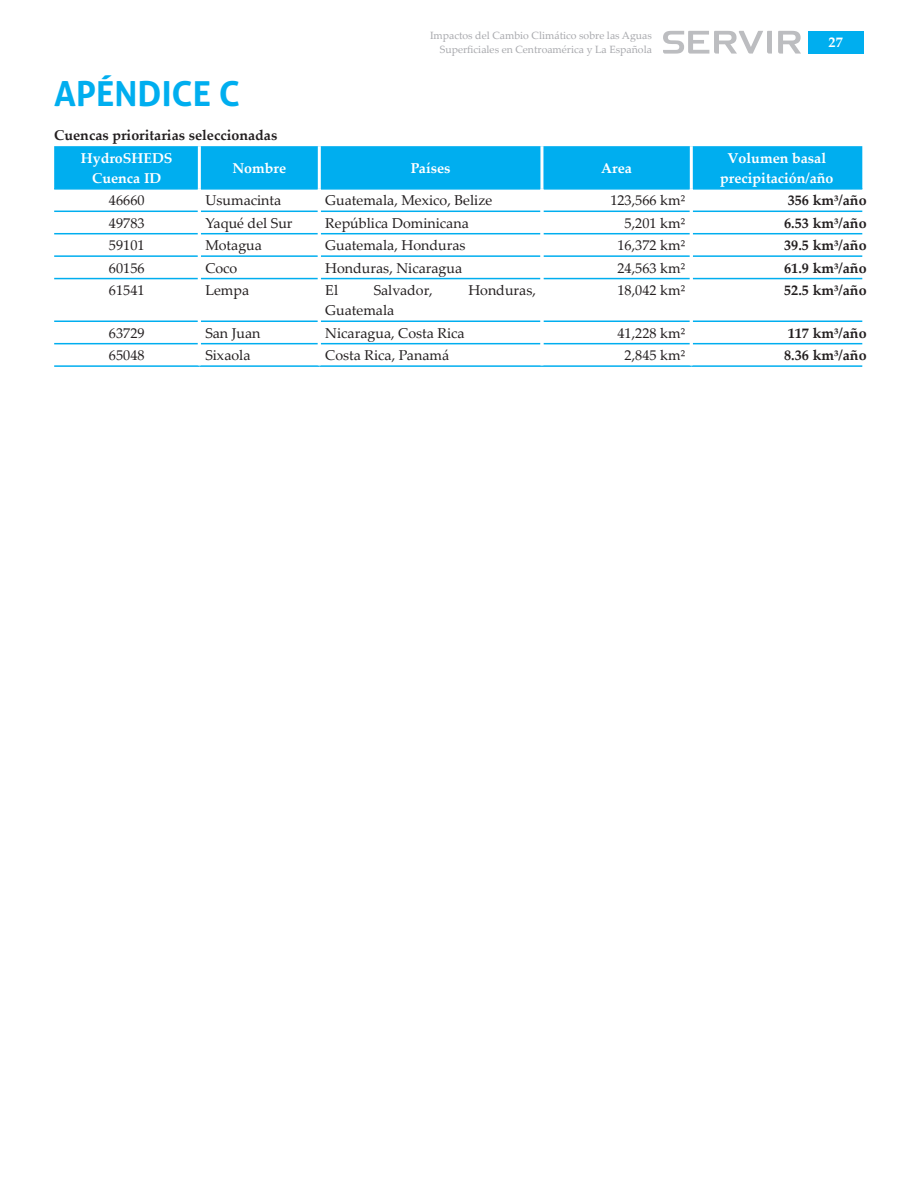
<style>
.page{position:relative;width:918px;height:1188px;background:#fff}
.page>*{position:absolute;margin:0;border:0;box-sizing:border-box;transform-origin:0 0}
.Titulo1{font:700 34.5px "Aller";color:#00aeef}
.t1{font:14.25px "Palatino Linotype";color:#231f20}
.t2{font:700 14.25px "Palatino Linotype";color:#231f20}
.t3{font:700 14.25px/20.2px "Palatino Linotype";color:#fff;text-align:center}
.t4{font:10.5px/13.5px "Palatino Linotype";color:#a8a9ad;text-align:right}
.s1{font-style:inherit}
</style>
<div class="page">
<div style="left:808px;top:31px;width:56px;height:23px;background:#00aeef"></div>
<svg style="left:778px;top:31px;width:23px;height:23px"></svg>
<svg style="left:663px;top:31px;width:109px;height:23px"></svg>
<div style="left:54px;top:146px;width:808px;height:42px;background:#00aeef"></div>
<hr style="left:54px;top:188px;width:144px;height:2px;background:#00aeef">
<hr style="left:201px;top:188px;width:117px;height:2px;background:#00aeef">
<hr style="left:321px;top:188px;width:219px;height:2px;background:#00aeef">
<hr style="left:543px;top:188px;width:147px;height:2px;background:#00aeef">
<hr style="left:693px;top:188px;width:169px;height:2px;background:#00aeef">
<hr style="left:54px;top:211px;width:144px;height:1px;background:#00aeef">
<hr style="left:201px;top:211px;width:117px;height:1px;background:#00aeef">
<hr style="left:321px;top:211px;width:219px;height:1px;background:#00aeef">
<hr style="left:543px;top:211px;width:147px;height:1px;background:#00aeef">
<hr style="left:693px;top:211px;width:169px;height:1px;background:#00aeef">
<hr style="left:54px;top:233px;width:144px;height:1px;background:#00aeef">
<hr style="left:201px;top:233px;width:117px;height:1px;background:#00aeef">
<hr style="left:321px;top:233px;width:219px;height:1px;background:#00aeef">
<hr style="left:543px;top:233px;width:147px;height:1px;background:#00aeef">
<hr style="left:693px;top:233px;width:169px;height:1px;background:#00aeef">
<hr style="left:54px;top:255px;width:144px;height:2px;background:#00aeef">
<hr style="left:201px;top:255px;width:117px;height:2px;background:#00aeef">
<hr style="left:321px;top:255px;width:219px;height:2px;background:#00aeef">
<hr style="left:543px;top:255px;width:147px;height:2px;background:#00aeef">
<hr style="left:693px;top:255px;width:169px;height:2px;background:#00aeef">
<hr style="left:54px;top:278px;width:144px;height:1px;background:#00aeef">
<hr style="left:201px;top:278px;width:117px;height:1px;background:#00aeef">
<hr style="left:321px;top:278px;width:219px;height:1px;background:#00aeef">
<hr style="left:543px;top:278px;width:147px;height:1px;background:#00aeef">
<hr style="left:693px;top:278px;width:169px;height:1px;background:#00aeef">
<hr style="left:54px;top:321px;width:144px;height:1px;background:#00aeef">
<hr style="left:201px;top:321px;width:117px;height:1px;background:#00aeef">
<hr style="left:321px;top:321px;width:219px;height:1px;background:#00aeef">
<hr style="left:543px;top:321px;width:147px;height:1px;background:#00aeef">
<hr style="left:693px;top:321px;width:169px;height:1px;background:#00aeef">
<hr style="left:54px;top:343px;width:144px;height:1px;background:#00aeef">
<hr style="left:201px;top:343px;width:117px;height:1px;background:#00aeef">
<hr style="left:321px;top:343px;width:219px;height:1px;background:#00aeef">
<hr style="left:543px;top:343px;width:147px;height:1px;background:#00aeef">
<hr style="left:693px;top:343px;width:169px;height:1px;background:#00aeef">
<hr style="left:54px;top:365px;width:145px;height:2px;background:#00aeef">
<hr style="left:199px;top:365px;width:120px;height:2px;background:#00aeef">
<hr style="left:319px;top:365px;width:223px;height:2px;background:#00aeef">
<hr style="left:542px;top:365px;width:149px;height:2px;background:#00aeef">
<hr style="left:691px;top:365px;width:171px;height:2px;background:#00aeef">
<hr style="left:198px;top:146px;width:3px;height:43px;background:#fff">
<hr style="left:318px;top:146px;width:3px;height:43px;background:#fff">
<hr style="left:540px;top:146px;width:3px;height:43px;background:#fff">
<hr style="left:690px;top:146px;width:3px;height:43px;background:#fff">
<p class="t4" style="left:430px;top:29px;width:223px">Impactos del Cambio Climático sobre las Aguas<br>Superficiales en Centroamérica y La Española</p>
<p class="t3" style="left:829px;top:31px;width:16px">27</p>
<p class="Titulo1" style="left:54px;top:73px;width:188px">APÉNDICE C</p>
<p class="t2" style="left:54px;top:125px;width:225px">Cuencas prioritarias seleccionadas</p>
<p class="t3" style="left:81px;top:147px;width:93px">HydroSHEDS<br>Cuenca ID</p>
<p class="t3" style="left:232px;top:157px;width:55px">Nombre</p>
<p class="t3" style="left:411px;top:157px;width:41px">Países</p>
<p class="t3" style="left:601px;top:157px;width:32px">Area</p>
<p class="t3" style="left:720px;top:147px;width:115px">Volumen basal precipitación/año</p>
<p class="t1" style="left:109px;top:190px;width:37px">46660</p>
<p class="t1" style="left:205px;top:190px;width:77px">Usumacinta</p>
<p class="t1" style="left:325px;top:190px;width:168px">Guatemala, Mexico, Belize</p>
<p class="t1" style="left:610px;top:190px;width:76px">123,566 km²</p>
<p class="t2" style="left:788px;top:190px;width:80px">356 km³/<span class="s1">año</span></p>
<p class="t1" style="left:109px;top:213px;width:37px">49783</p>
<p class="t1" style="left:205px;top:213px;width:89px">Yaqué del Sur</p>
<p class="t1" style="left:325px;top:213px;width:145px">República Dominicana</p>
<p class="t1" style="left:625px;top:213px;width:62px">5,201 km²</p>
<p class="t2" style="left:784px;top:213px;width:84px">6.53 km³/<span class="s1">año</span></p>
<p class="t1" style="left:109px;top:235px;width:37px">59101</p>
<p class="t1" style="left:205px;top:235px;width:58px">Motagua</p>
<p class="t1" style="left:325px;top:235px;width:142px">Guatemala, Honduras</p>
<p class="t1" style="left:618px;top:235px;width:69px">16,372 km²</p>
<p class="t2" style="left:784px;top:235px;width:84px">39.5 km³/<span class="s1">año</span></p>
<p class="t1" style="left:109px;top:258px;width:37px">60156</p>
<p class="t1" style="left:205px;top:258px;width:33px">Coco</p>
<p class="t1" style="left:325px;top:258px;width:138px">Honduras, Nicaragua</p>
<p class="t1" style="left:618px;top:258px;width:69px">24,563 km²</p>
<p class="t2" style="left:784px;top:258px;width:84px">61.9 km³/<span class="s1">año</span></p>
<p class="t1" style="left:109px;top:280px;width:37px">61541</p>
<p class="t1" style="left:205px;top:280px;width:45px">Lempa</p>
<p class="t1" style="left:325px;top:280px;width:14px">El</p>
<p class="t1" style="left:374px;top:280px;width:61px">Salvador,</p>
<p class="t1" style="left:468px;top:280px;width:69px">Honduras,</p>
<p class="t1" style="left:325px;top:300px;width:71px">Guatemala</p>
<p class="t1" style="left:618px;top:280px;width:69px">18,042 km²</p>
<p class="t2" style="left:784px;top:280px;width:84px">52.5 km³/<span class="s1">año</span></p>
<p class="t1" style="left:109px;top:323px;width:37px">63729</p>
<p class="t1" style="left:205px;top:323px;width:57px">San Juan</p>
<p class="t1" style="left:325px;top:323px;width:141px">Nicaragua, Costa Rica</p>
<p class="t1" style="left:618px;top:323px;width:69px">41,228 km²</p>
<p class="t2" style="left:788px;top:323px;width:80px">117 km³/<span class="s1">año</span></p>
<p class="t1" style="left:109px;top:345px;width:37px">65048</p>
<p class="t1" style="left:205px;top:345px;width:47px">Sixaola</p>
<p class="t1" style="left:325px;top:345px;width:125px">Costa Rica, Panamá</p>
<p class="t1" style="left:625px;top:345px;width:62px">2,845 km²</p>
<p class="t2" style="left:784px;top:345px;width:84px">8.36 km³/<span class="s1">año</span></p>
</div>
